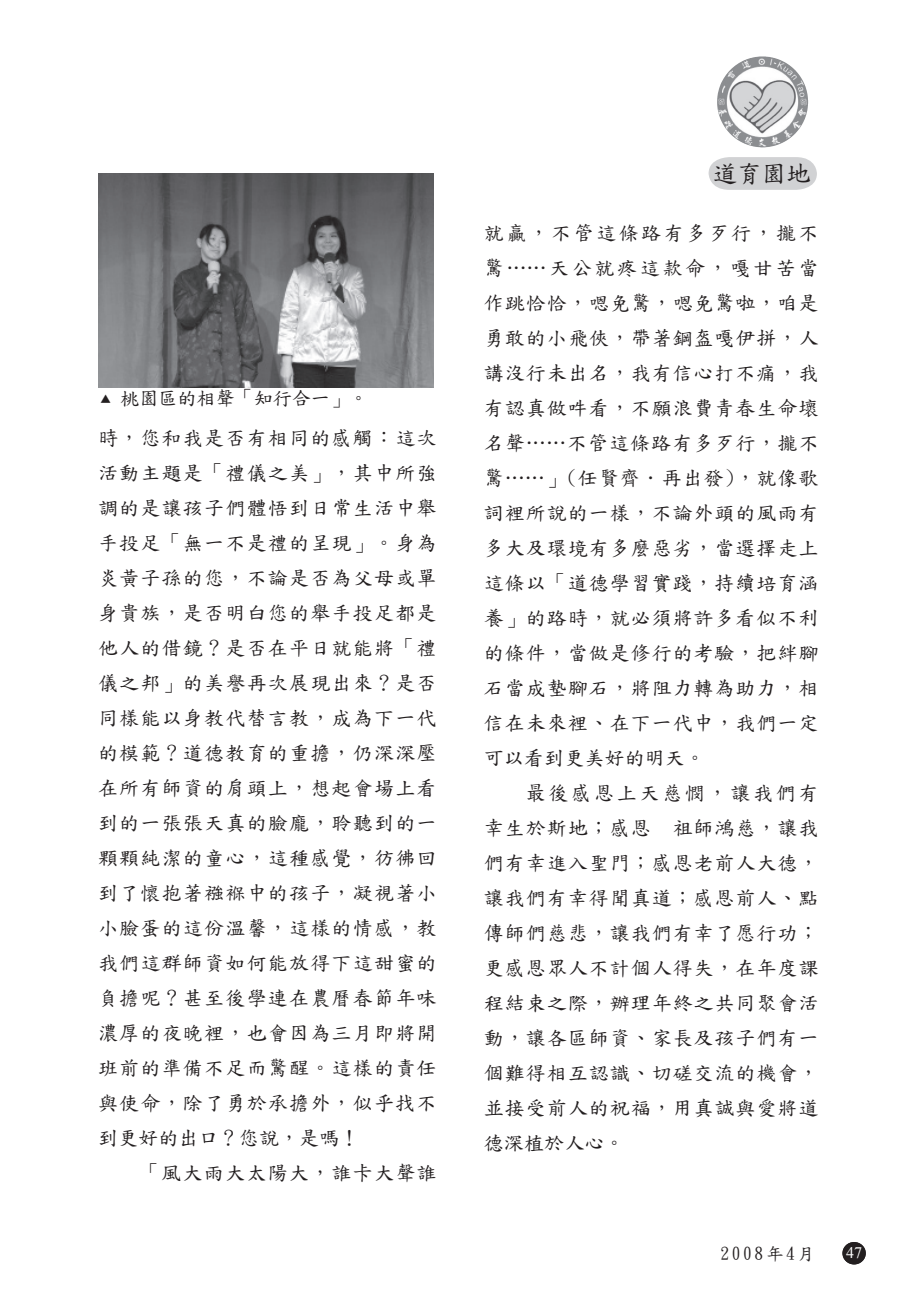
<style>
.page{position:relative;width:918px;height:1290px;background:#fff}
.page>*{position:absolute;margin:0;border:0;box-sizing:border-box;transform-origin:0 0}
.t1{font:24.5px "DF Kai Shu SB Estd BF";color:#231f20}
.t2{font:20.12px/35px "DF Kai Shu SB Estd BF";letter-spacing:.055em;color:#231f20}
.t3{font:19.25px "DF Kai Shu SB Estd BF";letter-spacing:-.01em;color:#231f20}
.t4{font:17.5px "DF Kai Shu SB Estd BF";letter-spacing:.15em;color:#231f20}
.t5{font:15.92px "Times New Roman";color:#fff}
.s1{font-size:10.5px}
</style>
<div class="page">
<div style="left:842px;top:1242px;width:24px;height:22px;background:#231f20;border-radius:50%"></div>
<svg style="left:708px;top:157px;width:109px;height:33px;background:#d5d6d7"></svg>
<img style="left:717px;top:56px;width:54px;height:91px">
<img style="left:98px;top:174px;width:335px;height:214px">
<p class="t3" style="left:100px;top:389px;width:269px"><span class="s1">▲</span> 桃園區的相聲「知行合一」。</p>
<p class="t2" style="left:98px;top:421px;width:352px">時，您和我是否有相同的感觸：這次活動主題是「禮儀之美」，其中所強調的是讓孩子們體悟到日常生活中舉手投足「無一不是禮的呈現」。身為炎黃子孫的您，不論是否為父母或單身貴族，是否明白您的舉手投足都是他人的借鏡？是否在平日就能將「禮儀之邦」的美譽再次展現出來？是否同樣能以身教代替言教，成為下一代的模範？道德教育的重擔，仍深深壓在所有師資的肩頭上，想起會場上看到的一張張天真的臉龐，聆聽到的一顆顆純潔的童心，這種感覺，彷彿回到了懷抱著襁褓中的孩子，凝視著小小臉蛋的這份溫馨，這樣的情感，教我們這群師資如何能放得下這甜蜜的負擔呢？甚至後學連在農曆春節年味濃厚的夜晚裡，也會因為三月即將開班前的準備不足而驚醒。這樣的責任與使命，除了勇於承擔外，似乎找不到更好的出口？您說，是嗎！</p>
<p class="t2" style="left:140px;top:1156px;width:308px">「風大雨大太陽大，誰卡大聲誰</p>
<p class="t1" style="left:713px;top:161px;width:99px">道育園地</p>
<p class="t2" style="left:484px;top:216px;width:347px">就贏，不管這條路有多歹行，攏不驚……天公就疼這款命，嘎甘苦當作跳恰恰，嗯免驚，嗯免驚啦，咱是勇敢的小飛俠，帶著鋼盔嘎伊拼，人講沒行未出名，我有信心打不痛，我有認真做吽看，不願浪費青春生命壞名聲……不管這條路有多歹行，攏不驚……」(任賢齊．再出發)，就像歌詞裡所說的一樣，不論外頭的風雨有多大及環境有多麼惡劣，當選擇走上這條以「道德學習實踐，持續培育涵養」的路時，就必須將許多看似不利的條件，當做是修行的考驗，把絆腳石當成墊腳石，將阻力轉為助力，相信在未來裡、在下一代中，我們一定可以看到更美好的明天。</p>
<p class="t2" style="left:484px;top:776px;width:347px;text-indent:42px">最後感恩上天慈憫，讓我們有幸生於斯地；感恩　祖師鴻慈，讓我們有幸進入聖門；感恩老前人大德，讓我們有幸得聞真道；感恩前人、點傳師們慈悲，讓我們有幸了愿行功；更感恩眾人不計個人得失，在年度課程結束之際，辦理年終之共同聚會活動，讓各區師資、家長及孩子們有一個難得相互認識、切磋交流的機會，並接受前人的祝福，用真誠與愛將道德深植於人心。</p>
<p class="t4" style="left:720px;top:1245px;width:96px">2008年4月</p>
<p class="t5" style="left:846px;top:1242px;width:17px">47</p>
</div>
